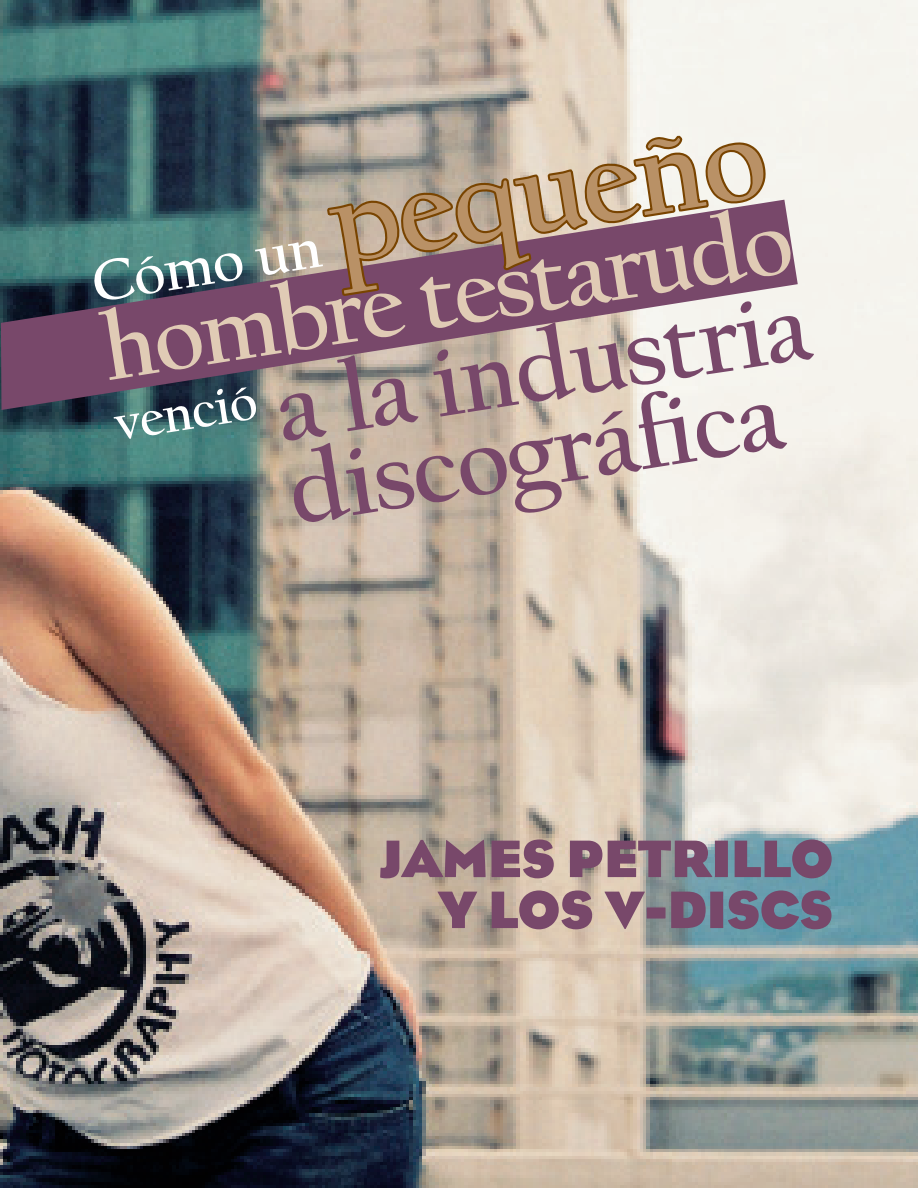
<style>
.page{position:relative;width:918px;height:1188px;background:#fff}
.page>*{position:absolute;margin:0;border:0;box-sizing:border-box;transform-origin:0 0}
.t1{font:700 121.2px "Californian FB";color:#b99166}
.t2{font:700 100.5px/83.7px "Californian FB";color:#78486a}
.t3{font:700 95.85px "Californian FB";color:#e0cbb5}
.t4{font:700 53.85px/51px "Eagle";letter-spacing:-.015em;color:#78486a;text-align:right}
.t5{font:700 53.25px "Californian FB";color:#fff}
.s1{font-size:59.85px;color:#fff}
</style>
<div class="page">
<img style="left:0;top:0;width:918px;height:1187px">
<svg style="left:1px;top:200px;width:797px;height:210px;background:#8b838a"></svg>
<svg style="left:325px;top:3px;width:320px;height:345px;background:#a68d88"></svg>
<svg style="left:542px;top:0;width:169px;height:269px"></svg>
<svg style="left:702px;top:139px;width:64px;height:68px;background:#ccbaa2"></svg>
<h1 class="t1" style="left:78px;top:196px;width:686px;rotate:-9deg"><span class="s1">Cómo un</span> pequeño</h1>
<h3 class="t3" style="left:94px;top:296px;width:699px;rotate:-9deg">hombre testarudo</h3>
<p class="t5" style="left:110px;top:394px;width:146px;rotate:-9deg">venció</p>
<h2 class="t2" style="left:270px;top:369px;width:541px;rotate:-9deg">a la industria discográfi ca</h2>
<p class="t4" style="left:380px;top:834px;width:455px">JAMES PETRILLO<br>Y LOS V-DISCS</p>
</div>
